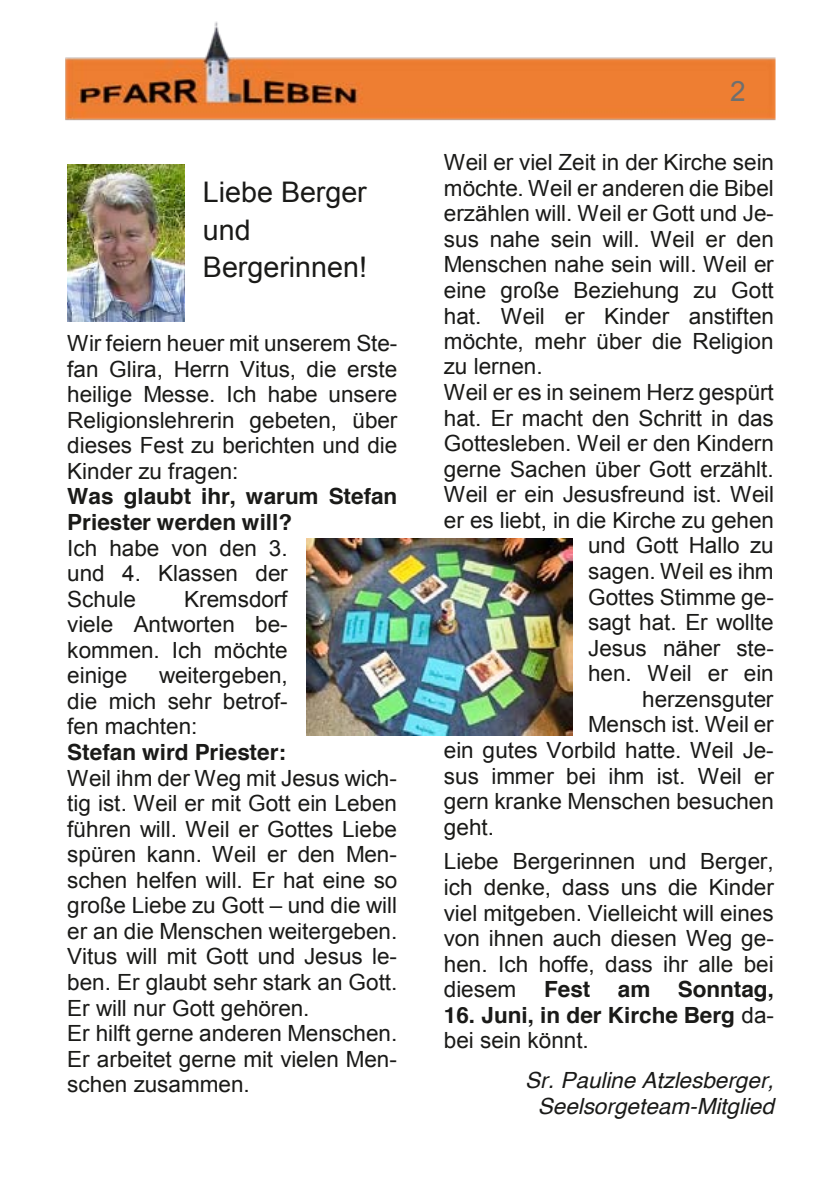
<style>
.page{position:relative;width:840px;height:1191px;background:#fff}
.page>*{position:absolute;margin:0;border:0;box-sizing:border-box;transform-origin:0 0}
.t1{font:28.4px/37.4px "Arial";color:#1a1a18}
.t2{font:28px "Arial";color:#6f6f6e}
.t3{font:22.2px/25.6px "Arial";color:#1a1a18;text-align:justify}
.t4{font:700 22.2px/25.4px "Helvetica";color:#1a1a18}
.t5{font:italic 22.2px/25.6px "Helvetica";color:#1a1a18;text-align:center}
.s1{font-style:inherit}
.s2{font-family:"Arial";font-weight:400}
</style>
<div class="page">
<img style="left:65px;top:21px;width:709px;height:100px">
<img style="left:67px;top:165px;width:117px;height:156px">
<img style="left:306px;top:538px;width:266px;height:198px">
<p class="t1" style="left:203px;top:174px;width:165px">Liebe Berger und<br>Bergerinnen!</p>
<p class="t3" style="left:67px;top:331px;width:331px">Wir feiern heuer mit unserem Ste&shy;fan Glira, Herrn Vitus, die erste heilige Messe. Ich habe unsere Religionslehrerin gebeten, über dieses Fest zu berichten und die Kinder zu fragen:</p>
<p class="t4" style="left:67px;top:484px;width:331px">Was glaubt ihr, warum Stefan<br>Priester werden will?</p>
<p class="t3" style="left:67px;top:535px;width:222px">Ich habe von den 3. und 4. Klassen der Schule</p>
<p class="t3" style="left:67px;top:586px;width:222px;text-indent:117px">Kremsdorf viele Antworten be&shy;kommen. Ich möchte einige</p>
<p class="t3" style="left:67px;top:663px;width:222px;text-indent:92px">weitergeben, die mich sehr betrof&shy;fen machten:</p>
<p class="t4" style="left:67px;top:739px;width:220px">Stefan wird Priester:</p>
<p class="t3" style="left:67px;top:765px;width:331px;text-align:left">Weil ihm der Weg mit Jesus wich&shy;tig ist. Weil er mit Gott ein Leben führen will. Weil er Gottes Liebe spüren kann. Weil er den Men&shy;schen helfen will. Er hat eine so große Liebe zu Gott <span class="s1">–</span> und die will er an die Menschen weitergeben.<br>Vitus will mit Gott und Jesus le&shy;ben. Er glaubt sehr stark an Gott.<br>Er will nur Gott gehören.<br>Er hilft gerne anderen Menschen.<br>Er arbeitet gerne mit vielen Men&shy;schen zusammen.</p>
<p class="t2" style="left:729px;top:72px;width:17px">2</p>
<p class="t3" style="left:443px;top:150px;width:331px">Weil er viel Zeit in der Kirche sein</p>
<p class="t3" style="left:443px;top:175px;width:331px">möchte. Weil er anderen die Bibel</p>
<p class="t3" style="left:443px;top:201px;width:331px">erzählen will. Weil er Gott und Je-</p>
<p class="t3" style="left:443px;top:226px;width:331px">sus nahe sein will. Weil er den</p>
<p class="t3" style="left:443px;top:252px;width:331px">Menschen nahe sein will. Weil er</p>
<p class="t3" style="left:443px;top:277px;width:331px">eine große Beziehung zu Gott</p>
<p class="t3" style="left:443px;top:303px;width:331px">hat. Weil er Kinder anstiften</p>
<p class="t3" style="left:443px;top:329px;width:331px">möchte, mehr über die Religion</p>
<p class="t3" style="left:443px;top:354px;width:100px">zu lernen.</p>
<p class="t3" style="left:443px;top:380px;width:331px">Weil er es in seinem Herz gespürt</p>
<p class="t3" style="left:443px;top:405px;width:331px">hat. Er macht den Schritt in das</p>
<p class="t3" style="left:443px;top:431px;width:331px">Gottesleben. Weil er den Kindern</p>
<p class="t3" style="left:443px;top:456px;width:331px">gerne Sachen über Gott erzählt.</p>
<p class="t3" style="left:443px;top:482px;width:331px">Weil er ein Jesusfreund ist. Weil</p>
<p class="t3" style="left:443px;top:507px;width:331px">er es liebt, in die Kirche zu gehen</p>
<p class="t3" style="left:587px;top:533px;width:187px">und Gott Hallo zu</p>
<p class="t3" style="left:587px;top:559px;width:187px">sagen. Weil es ihm</p>
<p class="t3" style="left:587px;top:584px;width:187px">Gottes Stimme ge-</p>
<p class="t3" style="left:587px;top:609px;width:187px">sagt hat. Er wollte</p>
<p class="t3" style="left:587px;top:635px;width:187px">Jesus näher ste-</p>
<p class="t3" style="left:587px;top:661px;width:187px">hen. Weil er ein</p>
<p class="t3" style="left:642px;top:686px;width:133px">herzensguter</p>
<p class="t3" style="left:587px;top:712px;width:187px">Mensch ist. Weil er</p>
<p class="t3" style="left:443px;top:737px;width:331px">ein gutes Vorbild hatte. Weil Je-</p>
<p class="t3" style="left:443px;top:763px;width:331px">sus immer bei ihm ist. Weil er</p>
<p class="t3" style="left:443px;top:788px;width:331px">gern kranke Menschen besuchen</p>
<p class="t3" style="left:443px;top:814px;width:52px">geht.</p>
<p class="t3" style="left:443px;top:849px;width:331px">Liebe Bergerinnen und Berger, ich denke, dass uns die Kinder viel mitgeben. Vielleicht will eines von ihnen auch diesen Weg ge&shy;hen. Ich hoffe, dass ihr alle bei</p>
<p class="t4" style="left:443px;top:976px;width:331px"><span class="s2">diesem</span> Fest am Sonntag,</p>
<p class="t4" style="left:443px;top:1002px;width:331px">16. Juni, in der Kirche Berg <span class="s2">da-</span></p>
<p class="t3" style="left:443px;top:1028px;width:146px">bei sein könnt.</p>
<p class="t5" style="left:525px;top:1067px;width:250px">Sr. Pauline Atzlesberger,<br>Seelsorgeteam-Mitglied</p>
</div>
